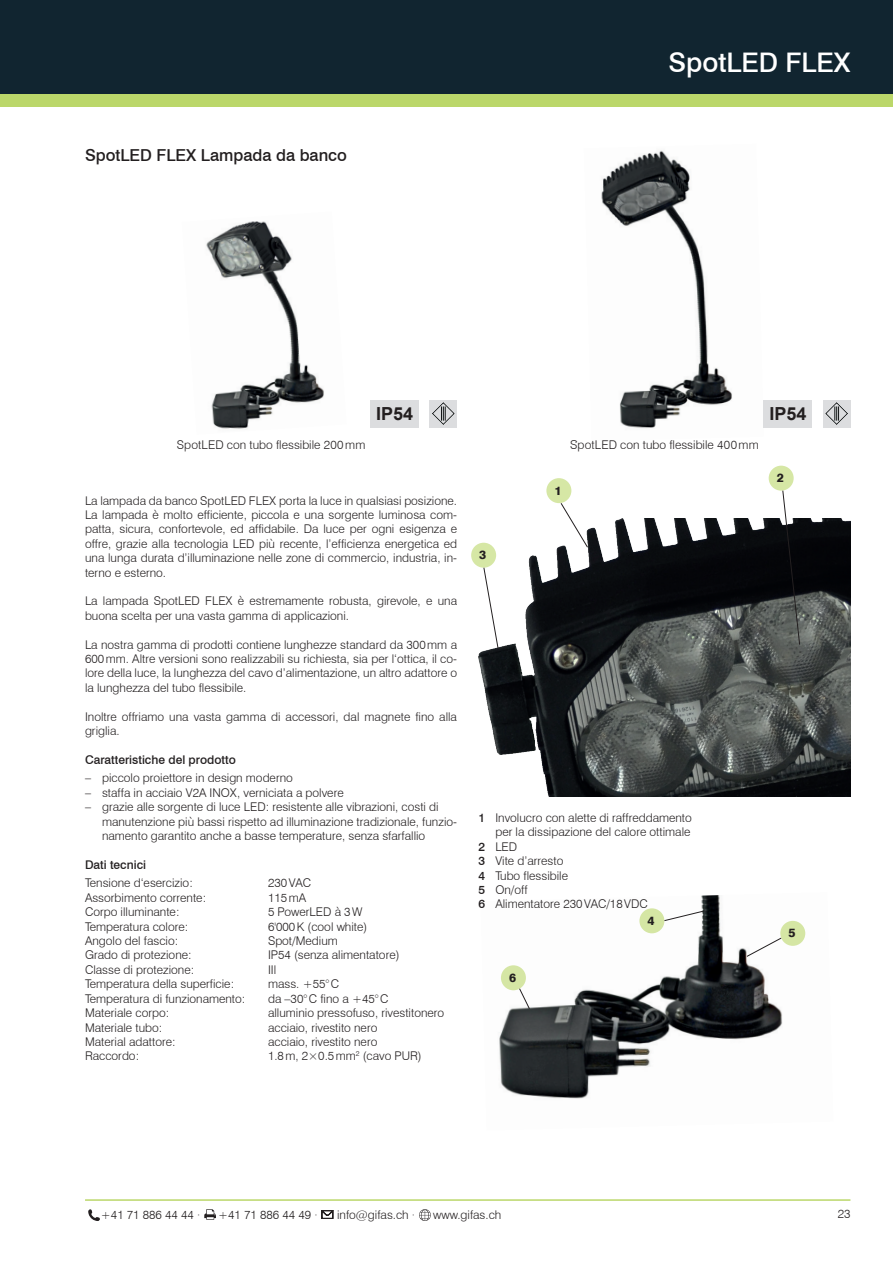
<style>
.page{position:relative;width:893px;height:1263px;background:#fff}
.page>*{position:absolute;margin:0;border:0;box-sizing:border-box;transform-origin:0 0}
.t1{font:500 27px "Swiss 721 BT";color:#fff}
.t2{font:700 18px "Arial";color:#231f20}
.t3{font:500 16.5px "Swiss 721 BT";color:#231f20}
.t4{font:300 12px/14.4px "Swiss 721 BT";color:#231f20}
.t5{font:500 12px "Swiss 721 BT";color:#231f20}
.t6{font:800 12px "Swiss 721 BT";color:#231f20}
.s1{font-weight:500}
</style>
<div class="page">
<div style="left:0;top:89px;width:893px;height:17px;background:#bbd76a"></div>
<div style="left:0;top:0;width:893px;height:94px;background:#112530"></div>
<hr style="left:85px;top:1199px;width:765px;height:2px;background:#bbd76a">
<svg style="left:88px;top:1209px;width:12px;height:12px"></svg>
<svg style="left:204px;top:1209px;width:12px;height:11px"></svg>
<svg style="left:322px;top:1210px;width:11px;height:9px"></svg>
<svg style="left:419px;top:1209px;width:12px;height:12px"></svg>
<div style="left:429px;top:400px;width:28px;height:27px;background:#dcdddf"></div>
<div style="left:823px;top:400px;width:27px;height:27px;background:#dcdddf"></div>
<img style="left:206px;top:221px;width:118px;height:208px">
<img style="left:601px;top:150px;width:163px;height:279px">
<img style="left:499px;top:895px;width:307px;height:204px">
<img style="left:478px;top:519px;width:372px;height:277px">
<div style="left:546px;top:478px;width:25px;height:25px;background:#d6e7a5;border-radius:50%"></div>
<div style="left:769px;top:466px;width:25px;height:25px;background:#d6e7a5;border-radius:50%"></div>
<div style="left:780px;top:921px;width:25px;height:25px;background:#d5e6a4;border-radius:50%"></div>
<div style="left:501px;top:965px;width:25px;height:25px;background:#d5e6a4;border-radius:50%"></div>
<div style="left:639px;top:908px;width:25px;height:25px;background:#d5e6a4;border-radius:50%"></div>
<div style="left:471px;top:543px;width:25px;height:25px;background:#d6e7a5;border-radius:50%"></div>
<svg style="left:746px;top:937px;width:36px;height:20px"></svg>
<svg style="left:483px;top:567px;width:16px;height:82px"></svg>
<svg style="left:560px;top:503px;width:28px;height:45px"></svg>
<svg style="left:782px;top:490px;width:18px;height:155px"></svg>
<svg style="left:664px;top:910px;width:40px;height:11px"></svg>
<svg style="left:519px;top:988px;width:11px;height:21px"></svg>
<svg style="left:432px;top:402px;width:23px;height:23px"></svg>
<svg style="left:825px;top:402px;width:23px;height:23px"></svg>
<div style="left:370px;top:400px;width:49px;height:27px;background:#dcdddf"></div>
<div style="left:764px;top:400px;width:48px;height:27px;background:#dcdddf"></div>
<h3 class="t3" style="left:85px;top:145px;width:263px">SpotLED FLEX Lampada da banco</h3>
<h1 class="t1" style="left:668px;top:46px;width:184px">SpotLED FLEX</h1>
<h2 class="t2" style="left:376px;top:401px;width:39px">IP54</h2>
<h2 class="t2" style="left:769px;top:401px;width:39px">IP54</h2>
<p class="t4" style="left:177px;top:438px;width:190px">SpotLED con tubo flessibile 200mm</p>
<p class="t4" style="left:570px;top:438px;width:190px">SpotLED con tubo flessibile 400mm</p>
<p class="t4" style="left:85px;top:493px;width:374px;text-align:justify">La lampada da banco SpotLED FLEX porta la luce in qualsiasi posizione.<br>La lampada è molto efficiente, piccola e una sorgente luminosa com&shy;patta, sicura, confortevole, ed affidabile. Da luce per ogni esigenza e offre, grazie alla tecnologia LED più recente, l’efficienza energetica ed una lunga durata d’illuminazione nelle zone di commercio, industria, in&shy;terno e esterno.</p>
<p class="t4" style="left:85px;top:594px;width:374px">La lampada SpotLED FLEX è estremamente robusta, girevole, e una buona scelta per una vasta gamma di applicazioni.</p>
<p class="t4" style="left:85px;top:637px;width:374px;text-align:justify">La nostra gamma di prodotti contiene lunghezze standard da 300mm a 600mm. Altre versioni sono realizzabili su richiesta, sia per l‘ottica, il co&shy;lore della luce, la lunghezza del cavo d’alimentazione, un altro adattore o la lunghezza del tubo flessibile.</p>
<p class="t4" style="left:85px;top:709px;width:374px">Inoltre offriamo una vasta gamma di accessori, dal magnete fino alla griglia.</p>
<p class="t5" style="left:85px;top:752px;width:152px">Caratteristiche del prodotto</p>
<p class="t4" style="left:85px;top:771px;width:209px">– piccolo proiettore in design moderno</p>
<p class="t4" style="left:85px;top:785px;width:260px">– staffa in acciaio V2A INOX, verniciata a polvere</p>
<p class="t4" style="left:102px;top:800px;width:357px;text-indent:-17px">– grazie alle sorgente di luce LED: resistente alle vibrazioni, costi di manutenzione più bassi rispetto ad illuminazione tradizionale, funzio&shy;namento garantito anche a basse temperature, senza sfarfallio</p>
<p class="t5" style="left:85px;top:857px;width:62px">Dati tecnici</p>
<p class="t4" style="left:85px;top:876px;width:109px">Tensione d‘esercizio:</p>
<p class="t4" style="left:268px;top:876px;width:45px">230VAC</p>
<p class="t4" style="left:85px;top:890px;width:123px">Assorbimento corrente:</p>
<p class="t4" style="left:268px;top:890px;width:40px">115mA</p>
<p class="t4" style="left:85px;top:905px;width:96px">Corpo illuminante:</p>
<p class="t4" style="left:268px;top:905px;width:96px">5 PowerLED à 3W</p>
<p class="t4" style="left:85px;top:919px;width:105px">Temperatura colore:</p>
<p class="t4" style="left:268px;top:919px;width:101px">6'000K (cool white)</p>
<p class="t4" style="left:85px;top:933px;width:95px">Angolo del fascio:</p>
<p class="t4" style="left:268px;top:933px;width:71px">Spot/Medium</p>
<p class="t4" style="left:85px;top:948px;width:108px">Grado di protezione:</p>
<p class="t4" style="left:268px;top:948px;width:133px">IP54 (senza alimentatore)</p>
<p class="t4" style="left:85px;top:962px;width:111px">Classe di protezione:</p>
<p class="t4" style="left:268px;top:962px;width:10px">IIl</p>
<p class="t4" style="left:85px;top:977px;width:151px">Temperatura della superficie:</p>
<p class="t4" style="left:268px;top:977px;width:73px">mass. +55°C</p>
<p class="t4" style="left:85px;top:991px;width:162px">Temperatura di funzionamento:</p>
<p class="t4" style="left:268px;top:991px;width:122px">da –30°C fino a +45°C</p>
<p class="t4" style="left:85px;top:1005px;width:86px">Materiale corpo:</p>
<p class="t4" style="left:268px;top:1005px;width:178px">alluminio pressofuso, rivestitonero</p>
<p class="t4" style="left:85px;top:1020px;width:79px">Materiale tubo:</p>
<p class="t4" style="left:268px;top:1020px;width:111px">acciaio, rivestito nero</p>
<p class="t4" style="left:85px;top:1034px;width:92px">Material adattore:</p>
<p class="t4" style="left:268px;top:1034px;width:111px">acciaio, rivestito nero</p>
<p class="t4" style="left:85px;top:1049px;width:56px">Raccordo:</p>
<p class="t4" style="left:268px;top:1049px;width:155px">1.8m, 2×0.5mm<sup>2</sup> (cavo PUR)</p>
<p class="t6" style="left:479px;top:548px;width:9px">3</p>
<p class="t6" style="left:554px;top:483px;width:9px">1</p>
<p class="t4" style="left:478px;top:810px;width:215px"><span class="s1">1</span> Involucro con alette di raffreddamento</p>
<p class="t4" style="left:495px;top:825px;width:197px">per la dissipazione del calore ottimale</p>
<p class="t4" style="left:478px;top:839px;width:40px"><span class="s1">2</span> LED</p>
<p class="t4" style="left:478px;top:853px;width:86px"><span class="s1">3</span> Vite d’arresto</p>
<p class="t4" style="left:478px;top:868px;width:91px"><span class="s1">4</span> Tubo flessibile</p>
<p class="t4" style="left:478px;top:882px;width:51px"><span class="s1">5</span> On/off</p>
<p class="t4" style="left:478px;top:897px;width:171px"><span class="s1">6</span> Alimentatore 230VAC/18VDC</p>
<p class="t6" style="left:509px;top:970px;width:9px">6</p>
<p class="t6" style="left:647px;top:913px;width:9px">4</p>
<p class="t6" style="left:777px;top:471px;width:9px">2</p>
<p class="t6" style="left:788px;top:926px;width:9px">5</p>
<p class="t4" style="left:101px;top:1207px;width:101px">+41 71 886 44 44 ·</p>
<p class="t4" style="left:218px;top:1207px;width:101px">+41 71 886 44 49 ·</p>
<p class="t4" style="left:337px;top:1207px;width:80px">info@gifas.ch ·</p>
<p class="t4" style="left:433px;top:1207px;width:70px">www.gifas.ch</p>
<p class="t4" style="left:838px;top:1207px;width:14px">23</p>
</div>
